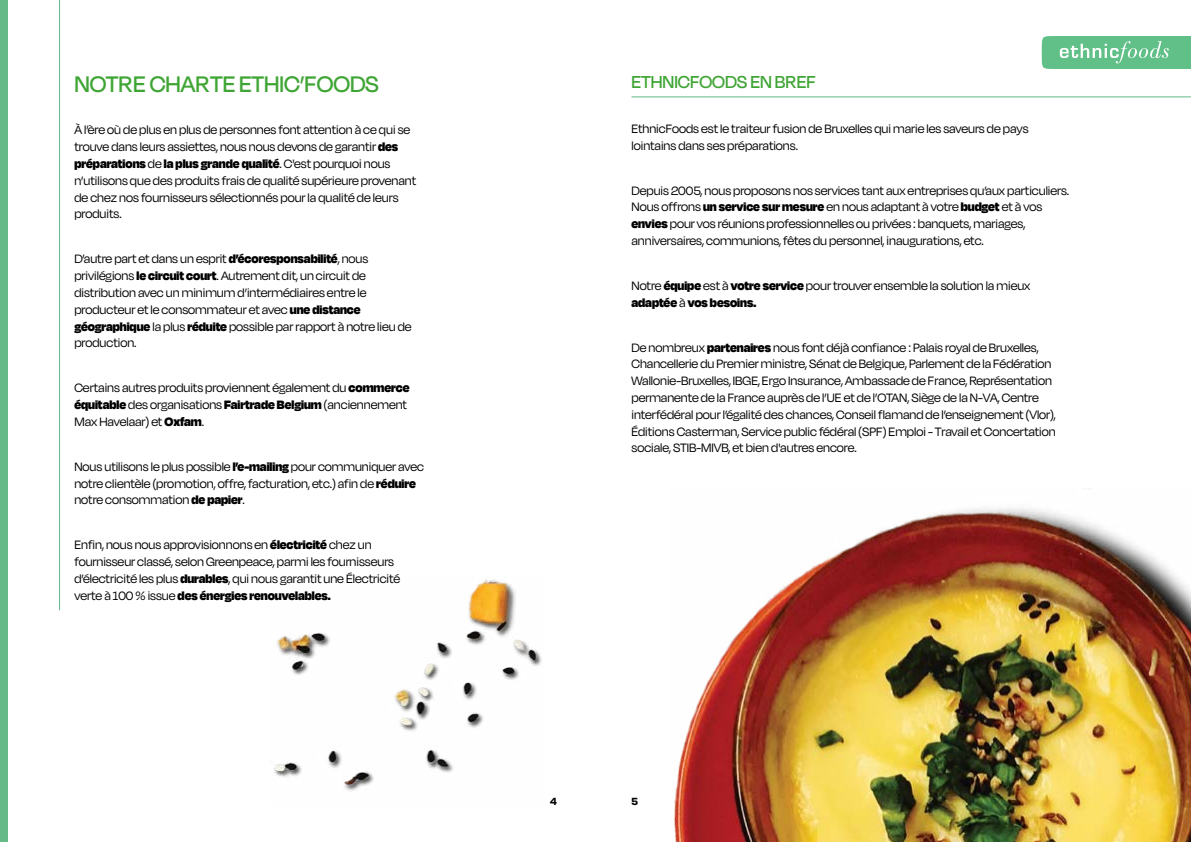
<style>
.page{position:relative;width:1191px;height:842px;background:#fff}
.page>*{position:absolute;margin:0;border:0;box-sizing:border-box;transform-origin:0 0}
.t1{font:500 26px "Degular Display";color:#3fa535}
.t2{font:500 20px "Degular Display";color:#3fa535}
.t3{font:14px/16.8px "Degular Display";color:#000}
.t4{font:700 12px "Degular Display";color:#000}
.s1{font-weight:900}
</style>
<div class="page">
<div style="left:0;top:0;width:7px;height:842px;background:#65ba87"></div>
<img style="left:271px;top:579px;width:271px;height:212px">
<img style="left:674px;top:508px;width:517px;height:334px">
<hr style="left:59px;top:0;width:1px;height:610px;background:#65ba87">
<hr style="left:631px;top:96px;width:560px;height:1px;background:#65ba87">
<svg style="left:1041px;top:36px;width:150px;height:33px;background:#71c693"></svg>
<h1 class="t1" style="left:74px;top:69px;width:306px">NOTRE CHARTE ETHIC’FOODS</h1>
<p class="t3" style="left:74px;top:121px;width:343px">À l’ère où de plus en plus de personnes font attention à ce qui se trouve dans leurs assiettes, nous nous devons de garantir <span class="s1">des préparations</span> de <span class="s1">la plus grande qualité</span>. C'est pourquoi nous n’utilisons que des produits frais de qualité supérieure provenant de chez nos fournisseurs sélectionnés pour la qualité de leurs produits.</p>
<p class="t3" style="left:74px;top:250px;width:339px">D’autre part et dans un esprit <span class="s1">d’écoresponsabilité</span>, nous privilégions <span class="s1">le circuit court</span>. Autrement dit, un circuit de distribution avec un minimum d’intermédiaires entre le producteur et le consommateur et avec <span class="s1">une distance géographique</span> la plus <span class="s1">réduite</span> possible par rapport à notre lieu de production.</p>
<p class="t3" style="left:74px;top:379px;width:337px">Certains autres produits proviennent également du <span class="s1">commerce équitable</span> des organisations <span class="s1">Fairtrade Belgium</span> (anciennement<br>Max Havelaar) et <span class="s1">Oxfam</span>.</p>
<p class="t3" style="left:74px;top:458px;width:351px">Nous utilisons le plus possible <span class="s1">l’e-mailing</span> pour communiquer avec notre clientèle (promotion, offre, facturation, etc.) afin de <span class="s1">réduire </span>notre consommation <span class="s1">de papier</span>.</p>
<p class="t3" style="left:74px;top:536px;width:327px">Enfin, nous nous approvisionnons en <span class="s1">électricité</span> chez un fournisseur classé, selon Greenpeace, parmi les fournisseurs d’électricité les plus <span class="s1">durables</span>, qui nous garantit une Électricité verte à 100 % issue <span class="s1">des énergies renouvelables.</span></p>
<h2 class="t2" style="left:631px;top:70px;width:186px">ETHNICFOODS EN BREF</h2>
<p class="t3" style="left:631px;top:120px;width:398px">EthnicFoods est le traiteur fusion de Bruxelles qui marie les saveurs de pays lointains dans ses préparations.</p>
<p class="t3" style="left:631px;top:181px;width:439px">Depuis 2005, nous proposons nos services tant aux entreprises qu’aux particuliers.<br>Nous offrons <span class="s1">un service sur mesure</span> en nous adaptant à votre <span class="s1">budget</span> et à vos <span class="s1">envies</span> pour vos réunions professionnelles ou privées : banquets, mariages, anniversaires, communions, fêtes du personnel, inaugurations, etc.</p>
<p class="t3" style="left:631px;top:277px;width:400px">Notre <span class="s1">équipe</span> est à <span class="s1">votre service</span> pour trouver ensemble la solution la mieux <span class="s1">adaptée</span> à <span class="s1">vos besoins.</span></p>
<p class="t3" style="left:631px;top:339px;width:426px">De nombreux <span class="s1">partenaires</span> nous font déjà confiance : Palais royal de Bruxelles, Chancellerie du Premier ministre, Sénat de Belgique, Parlement de la Fédération Wallonie-Bruxelles, IBGE, Ergo Insurance, Ambassade de France, Représentation permanente de la France auprès de l’UE et de l’OTAN, Siège de la N-VA, Centre interfédéral pour l’égalité des chances, Conseil flamand de l’enseignement (Vlor), Éditions Casterman, Service public fédéral (SPF) Emploi - Travail et Concertation sociale, STIB-MIVB, et bien d'autres encore.</p>
<p class="t4" style="left:550px;top:794px;width:8px">4</p>
<p class="t4" style="left:631px;top:794px;width:8px">5</p>
</div>
